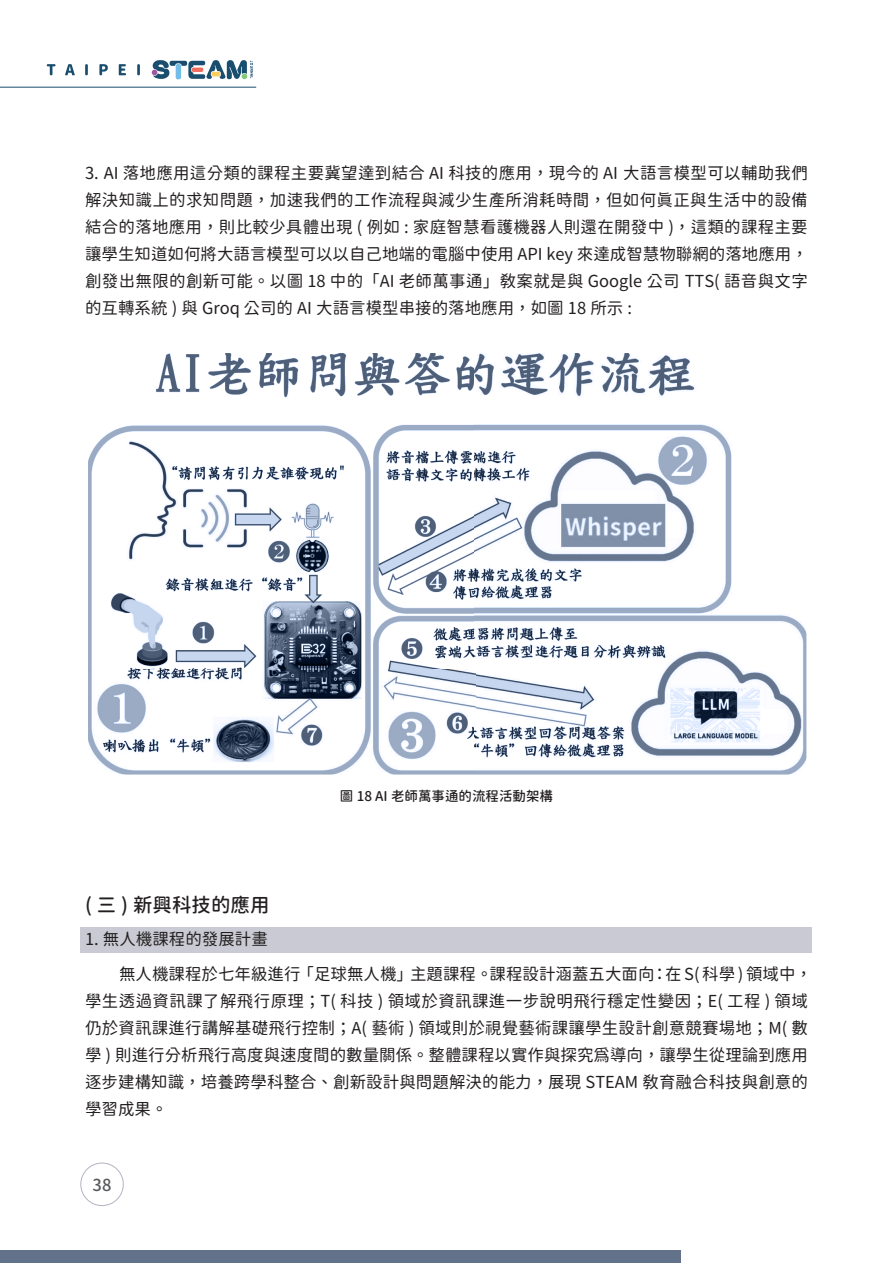
<style>
.page{position:relative;width:893px;height:1263px;background:#fff}
.page>*{position:absolute;margin:0;border:0;box-sizing:border-box;transform-origin:0 0}
.t1{font:19.5px "Gen Sen Maru Gothic TW Medium TTF";color:#231f20}
.t2{font:16.5px/27px "Gen Sen Maru Gothic TW Regular TTF";color:#231f20;text-align:justify}
.t3{font:16.5px "Gen Sen Maru Gothic TW Medium TTF";color:#57585a}
.t4{font:13.5px "Gen Sen Maru Gothic TW Medium TTF";color:#231f20}
</style>
<div class="page">
<svg style="left:47px;top:64px;width:93px;height:11px"></svg>
<svg style="left:152px;top:60px;width:101px;height:19px"></svg>
<hr style="left:0;top:87px;width:256px;height:1px;background:#1a4e6e">
<div style="left:80px;top:1163px;width:44px;height:43px;border:1px solid #b2b5c2;border-radius:50%"></div>
<div style="left:81px;top:927px;width:731px;height:25px;background:#c9cad3"></div>
<div style="left:0;top:1250px;width:680px;height:13px;background:#62728b"></div>
<img style="left:89px;top:354px;width:716px;height:419px">
<div style="left:85px;top:350px;width:724px;height:427px;border:3px solid #fff"></div>
<p class="t2" style="left:85px;top:160px;width:724px">3. AI 落地應用這分類的課程主要冀望達到結合 AI 科技的應用，現今的 AI 大語言模型可以輔助我們解決知識上的求知問題，加速我們的工作流程與減少生產所消耗時間，但如何真正與生活中的設備結合的落地應用，則比較少具體出現 ( 例如 : 家庭智慧看護機器人則還在開發中 )，這類的課程主要讓學生知道如何將大語言模型可以以自己地端的電腦中使用 API key 來達成智慧物聯網的落地應用，創發出無限的創新可能。以圖 18 中的「AI 老師萬事通」教案就是與 Google 公司 TTS( 語音與文字的互轉系統 ) 與 Groq 公司的 AI 大語言模型串接的落地應用，如圖 18 所示 :</p>
<p class="t4" style="left:340px;top:788px;width:215px">圖 18 AI 老師萬事通的流程活動架構</p>
<p class="t1" style="left:85px;top:894px;width:186px">( 三 ) 新興科技的應用</p>
<p class="t2" style="left:119px;top:921px;width:694px;line-height:35.5px;text-indent:-34px">1. 無人機課程的發展計畫<br>無人機課程於七年級進行「足球無人機」主題課程。課程設計涵蓋五大面向：在 S( 科學 ) 領域中，</p>
<p class="t2" style="left:85px;top:988px;width:724px">學生透過資訊課了解飛行原理；T( 科技 ) 領域於資訊課進一步說明飛行穩定性變因；E( 工程 ) 領域仍於資訊課進行講解基礎飛行控制；A( 藝術 ) 領域則於視覺藝術課讓學生設計創意競賽場地；M( 數學 ) 則進行分析飛行高度與速度間的數量關係。整體課程以實作與探究為導向，讓學生從理論到應用逐步建構知識，培養跨學科整合、創新設計與問題解決的能力，展現 STEAM 教育融合科技與創意的學習成果。</p>
<p class="t3" style="left:93px;top:1175px;width:20px">38</p>
</div>
